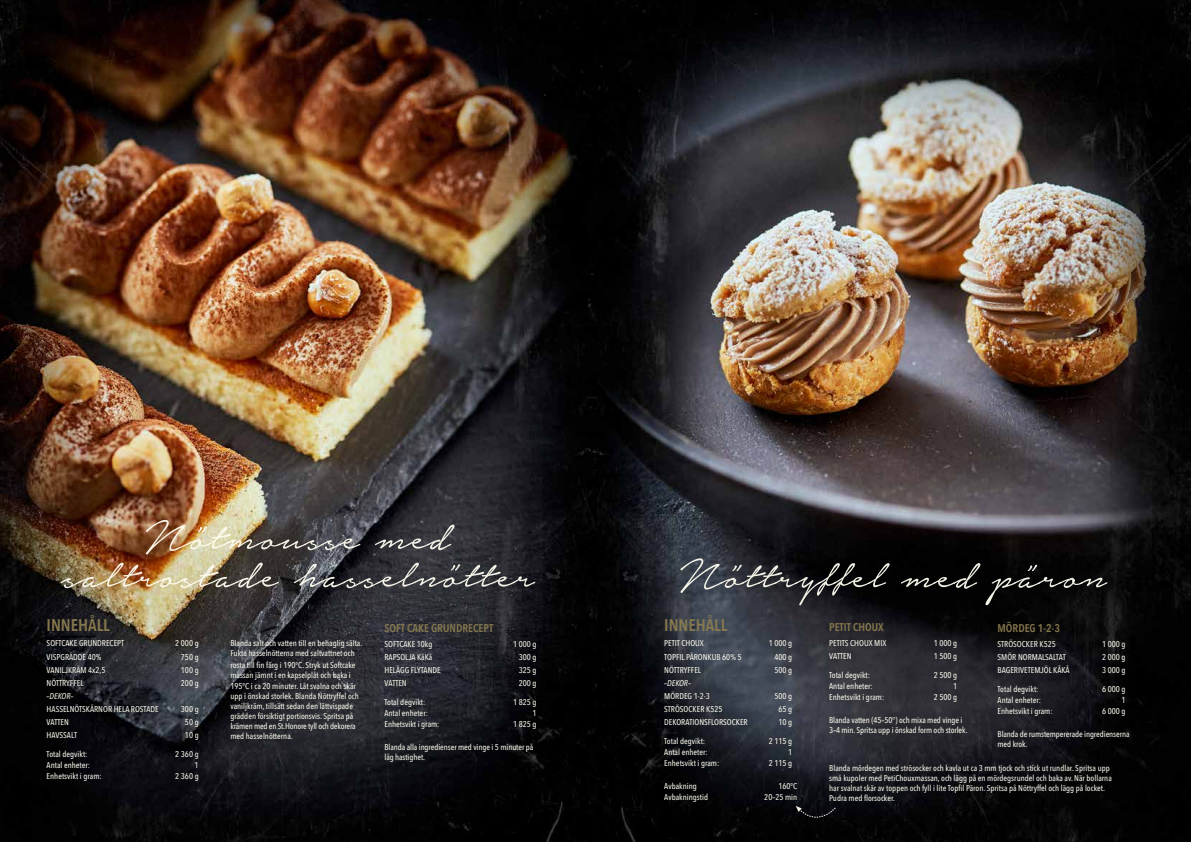
<style>
.page{position:relative;width:1191px;height:842px;background:#fff}
.page>*{position:absolute;margin:0;border:0;box-sizing:border-box;transform-origin:0 0}
.t1{font:55.1px "Notera Personal Use Only";color:#fffdf1}
.t2{font:600 16.8px "Avenir Next Condensed";color:#8b7c50}
.t3{font:600 11.2px "Avenir Next Condensed";color:#8b7c50}
.t4{font:500 8.4px/10px "Avenir Next Condensed";color:#fffdf1}
.t5{font:italic 500 8.4px "Avenir Next Condensed";color:#fffdf1}
.s1{font-family:"Avenir";font-weight:400}
</style>
<div class="page">
<img style="left:596px;top:0;width:595px;height:842px">
<img style="left:0;top:0;width:596px;height:842px">
<svg style="left:795px;top:806px;width:41px;height:12px"></svg>
<h1 class="t1" style="left:145px;top:510px;width:306px">Nötmousse med</h1>
<h1 class="t1" style="left:61px;top:548px;width:474px">saltrostade hasselnötter</h1>
<h1 class="t1" style="left:680px;top:548px;width:428px">Nöttryffel med päron</h1>
<h2 class="t2" style="left:47px;top:611px;width:65px">INNEHÅLL</h2>
<p class="t4" style="left:47px;top:638px;width:79px">SOFTCAKE GRUNDRECEPT</p>
<p class="t4" style="left:175px;top:638px;width:25px">2 000 g</p>
<p class="t4" style="left:47px;top:651px;width:56px">VISPGRÄDDE 40%</p>
<p class="t4" style="left:181px;top:651px;width:19px">750 g</p>
<p class="t4" style="left:47px;top:665px;width:60px">VANILJKRÄM 4x2,5</p>
<p class="t4" style="left:181px;top:665px;width:19px">100 g</p>
<p class="t4" style="left:47px;top:678px;width:38px">NÖTTRYFFEL</p>
<p class="t4" style="left:181px;top:678px;width:19px">200 g</p>
<p class="t5" style="left:47px;top:691px;width:28px">–DEKOR–</p>
<p class="t4" style="left:47px;top:704px;width:114px">HASSELNÖTSKÄRNOR HELA ROSTADE</p>
<p class="t4" style="left:181px;top:704px;width:19px">300 g</p>
<p class="t4" style="left:47px;top:717px;width:24px">VATTEN</p>
<p class="t4" style="left:185px;top:717px;width:15px">50 g</p>
<p class="t4" style="left:47px;top:730px;width:32px">HAVSSALT</p>
<p class="t4" style="left:185px;top:730px;width:15px">10 g</p>
<p class="t4" style="left:47px;top:749px;width:42px">Total degvikt:</p>
<p class="t4" style="left:175px;top:749px;width:25px">2 360 g</p>
<p class="t4" style="left:47px;top:760px;width:45px">Antal enheter:</p>
<p class="t4" style="left:195px;top:760px;width:6px">1</p>
<p class="t4" style="left:47px;top:771px;width:57px">Enhetsvikt i gram:</p>
<p class="t4" style="left:175px;top:771px;width:25px">2 360 g</p>
<p class="t4" style="left:230px;top:638px;width:133px">Blanda salt och vatten till en behaglig sälta.<br>Fukta hasselnötterna med saltvattnet och</p>
<p class="t4" style="left:230px;top:660px;width:127px">rosta till fin färg i 190°C. Stryk ut Softcake massan jämnt i en kapselplåt och baka i</p>
<p class="t4" style="left:230px;top:681px;width:130px">195°C i ca 20 minuter. Låt svalna och skär upp i önskad storlek. Blanda Nöttryffel och vaniljkräm, tillsätt sedan den lättvispade grädden försiktigt portionsvis. Spritsa på krämen med en St.Honore tyll och dekorera med hasselnötterna.</p>
<h3 class="t3" style="left:384px;top:618px;width:110px">SOFT CAKE GRUNDRECEPT</h3>
<p class="t4" style="left:384px;top:639px;width:50px">SOFTCAKE 10kg</p>
<p class="t4" style="left:513px;top:639px;width:25px">1 000 g</p>
<p class="t4" style="left:384px;top:652px;width:49px">RAPSOLJA KåKå</p>
<p class="t4" style="left:519px;top:652px;width:19px">300 g</p>
<p class="t4" style="left:384px;top:665px;width:58px">HELÄGG FLYTANDE</p>
<p class="t4" style="left:519px;top:665px;width:19px">325 g</p>
<p class="t4" style="left:384px;top:678px;width:24px">VATTEN</p>
<p class="t4" style="left:519px;top:678px;width:19px">200 g</p>
<p class="t4" style="left:384px;top:697px;width:42px">Total degvikt:</p>
<p class="t4" style="left:513px;top:697px;width:25px">1 825 g</p>
<p class="t4" style="left:384px;top:708px;width:45px">Antal enheter:</p>
<p class="t4" style="left:532px;top:708px;width:6px">1</p>
<p class="t4" style="left:384px;top:719px;width:57px">Enhetsvikt i gram:</p>
<p class="t4" style="left:513px;top:719px;width:25px">1 825 g</p>
<p class="t4" style="left:384px;top:742px;width:150px">Blanda alla ingredienser med vinge i 5 minuter på låg hastighet.</p>
<h2 class="t2" style="left:664px;top:611px;width:65px">INNEHÅLL</h2>
<p class="t4" style="left:664px;top:638px;width:41px">PETIT CHOUX</p>
<p class="t4" style="left:769px;top:638px;width:25px">1 000 g</p>
<p class="t4" style="left:664px;top:651px;width:79px">TOPFIL PÄRONKUB 60% 5</p>
<p class="t4" style="left:774px;top:651px;width:19px">400 g</p>
<p class="t4" style="left:664px;top:665px;width:38px">NÖTTRYFFEL</p>
<p class="t4" style="left:774px;top:665px;width:19px">500 g</p>
<p class="t5" style="left:664px;top:678px;width:28px">–DEKOR–</p>
<p class="t4" style="left:664px;top:691px;width:47px">MÖRDEG 1-2-3</p>
<p class="t4" style="left:774px;top:691px;width:19px">500 g</p>
<p class="t4" style="left:664px;top:704px;width:60px">STRÖSOCKER K525</p>
<p class="t4" style="left:778px;top:704px;width:15px">65 g</p>
<p class="t4" style="left:664px;top:717px;width:85px">DEKORATIONSFLORSOCKER</p>
<p class="t4" style="left:778px;top:717px;width:15px">10 g</p>
<p class="t4" style="left:664px;top:736px;width:42px">Total degvikt:</p>
<p class="t4" style="left:769px;top:736px;width:25px">2 115 g</p>
<p class="t4" style="left:664px;top:747px;width:45px">Antal enheter:</p>
<p class="t4" style="left:788px;top:747px;width:6px">1</p>
<p class="t4" style="left:664px;top:758px;width:57px">Enhetsvikt i gram:</p>
<p class="t4" style="left:769px;top:758px;width:25px">2 115 g</p>
<p class="t4" style="left:664px;top:781px;width:34px">Avbakning</p>
<p class="t4" style="left:778px;top:781px;width:20px">160°C</p>
<p class="t4" style="left:664px;top:792px;width:45px">Avbakningstid</p>
<p class="t4" style="left:764px;top:792px;width:35px">20–25 min</p>
<h3 class="t3" style="left:829px;top:617px;width:56px">PETIT CHOUX</h3>
<p class="t4" style="left:829px;top:638px;width:59px">PETITS CHOUX MIX</p>
<p class="t4" style="left:933px;top:638px;width:25px">1 000 g</p>
<p class="t4" style="left:829px;top:651px;width:24px">VATTEN</p>
<p class="t4" style="left:933px;top:651px;width:25px">1 500 g</p>
<p class="t4" style="left:829px;top:670px;width:42px">Total degvikt:</p>
<p class="t4" style="left:933px;top:670px;width:25px">2 500 g</p>
<p class="t4" style="left:829px;top:681px;width:45px">Antal enheter:</p>
<p class="t4" style="left:953px;top:681px;width:6px">1</p>
<p class="t4" style="left:829px;top:692px;width:57px">Enhetsvikt i gram:</p>
<p class="t4" style="left:933px;top:692px;width:25px">2 500 g</p>
<p class="t4" style="left:829px;top:715px;width:140px">Blanda vatten (45–50<span class="s1">°</span>) och mixa med vinge i<br>3–4 min. Spritsa upp i önskad form och storlek.</p>
<h3 class="t3" style="left:997px;top:618px;width:64px">MÖRDEG 1-2-3</h3>
<p class="t4" style="left:997px;top:639px;width:60px">STRÖSOCKER K525</p>
<p class="t4" style="left:1102px;top:639px;width:25px">1 000 g</p>
<p class="t4" style="left:997px;top:652px;width:70px">SMÖR NORMALSALTAT</p>
<p class="t4" style="left:1102px;top:652px;width:25px">2 000 g</p>
<p class="t4" style="left:997px;top:665px;width:74px">BAGERIVETEMJÖL KÅKÅ</p>
<p class="t4" style="left:1102px;top:665px;width:25px">3 000 g</p>
<p class="t4" style="left:997px;top:684px;width:42px">Total degvikt:</p>
<p class="t4" style="left:1102px;top:684px;width:25px">6 000 g</p>
<p class="t4" style="left:997px;top:695px;width:45px">Antal enheter:</p>
<p class="t4" style="left:1121px;top:695px;width:6px">1</p>
<p class="t4" style="left:997px;top:706px;width:57px">Enhetsvikt i gram:</p>
<p class="t4" style="left:1102px;top:706px;width:25px">6 000 g</p>
<p class="t4" style="left:997px;top:728px;width:133px">Blanda de rumstempererade ingredienserna med krok.</p>
<p class="t4" style="left:829px;top:763px;width:284px">Blanda mördegen med strösocker och kavla ut ca 3 mm tjock och stick ut rundlar. Spritsa upp små kupoler med PetiChouxmassan, och lägg på en mördegsrundel och baka av. När bollarna har svalnat skär av toppen och fyll i lite Topfil Päron. Spritsa på Nöttryffel och lägg på locket.<br>Pudra med florsocker.</p>
</div>
